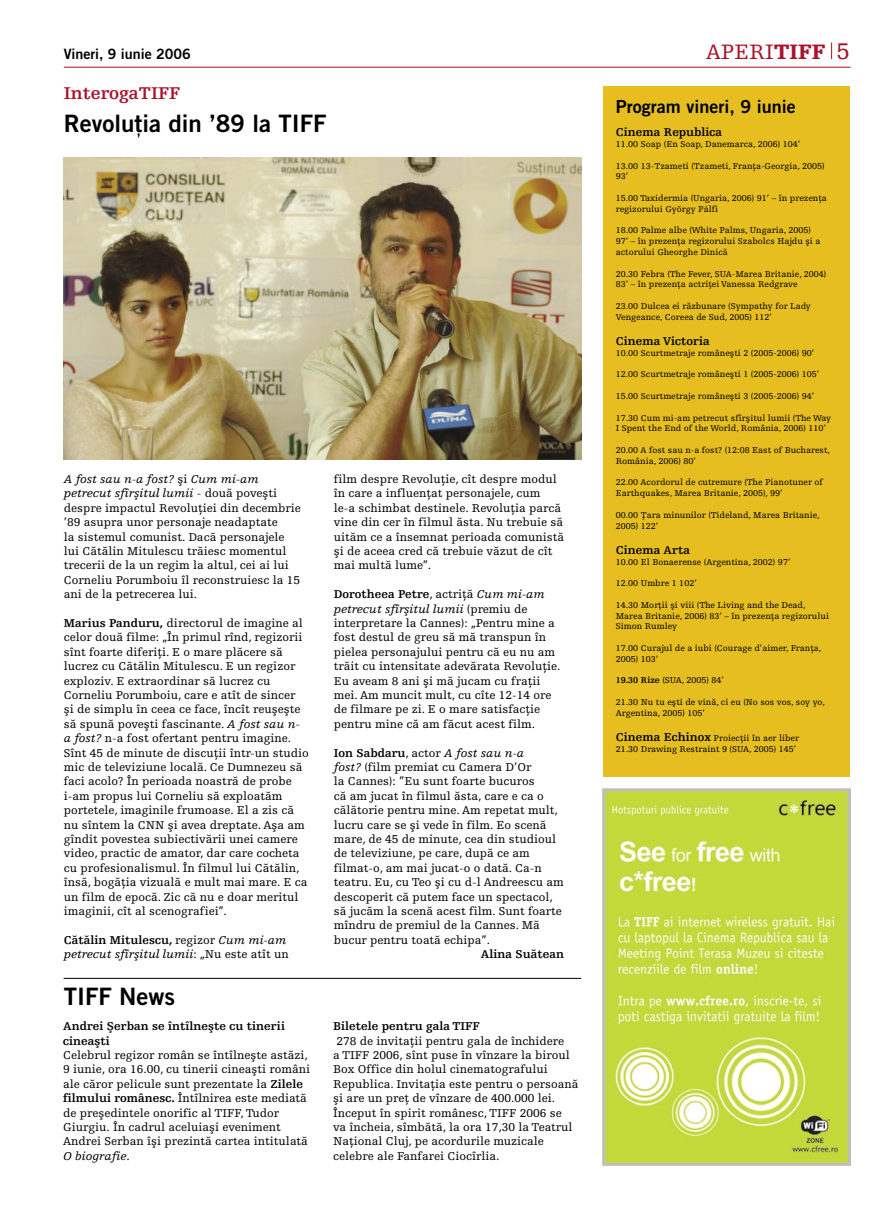
<style>
.page{position:relative;width:893px;height:1212px;background:#fff}
.page>*{position:absolute;margin:0;border:0;box-sizing:border-box;transform-origin:0 0}
.t1{font:700 24px "Trade Gothic";color:#000}
.t2{font:22.05px "Egyptienne";color:#a9122a}
.t3{font:700 18px "Trade Gothic";color:#000}
.t4{font:700 18px "Egyptienne";color:#a9122a}
.t5{font:700 14.25px "Trade Gothic";color:#000}
.t6{font:12px/14.4px "Egyptienne";color:#000}
.t7{font:700 12px/14.4px "Egyptienne";color:#000}
.t8{font:italic 12px/14.4px "Egyptienne";color:#000}
.t9{font:9px/10.8px "Egyptienne";color:#000}
.s1{font-weight:900}
.s2{font-size:24px}
.s3{font-style:italic}
.s4{font-weight:700}
.s5{font-weight:700;font-style:normal}
.s6{font-style:normal}
.s7{font-weight:700;font-size:12px}
</style>
<div class="page">
<div style="left:603px;top:86px;width:247px;height:690px;background:#e6be20"></div>
<img style="left:602px;top:788px;width:248px;height:377px">
<svg style="left:831px;top:43px;width:1px;height:16px"></svg>
<hr style="left:64px;top:67px;width:786px;height:1px;background:#a9122a">
<img style="left:64px;top:157px;width:517px;height:302px">
<hr style="left:64px;top:978px;width:517px;height:1px;background:#000">
<p class="t5" style="left:64px;top:45px;width:129px">Vineri, 9 iunie 2006</p>
<h2 class="t2" style="left:706px;top:40px;width:145px">APERI<span class="s1">TIFF</span> <span class="s2">5</span></h2>
<h3 class="t4" style="left:64px;top:83px;width:118px">InterogaTIFF</h3>
<h1 class="t1" style="left:64px;top:109px;width:264px">Revoluţia din ’89 la TIFF</h1>
<p class="t6" style="left:64px;top:472px;width:238px"><span class="s3">A fost sau n-a fost?</span> și <span class="s3">Cum mi-am petrecut sfîrșitul lumii</span> - două povești despre impactul Revoluţiei din decembrie ’89 asupra unor personaje neadaptate<br>la sistemul comunist. Dacă personajele lui Cătălin Mitulescu trăiesc momentul trecerii de la un regim la altul, cei ai lui Corneliu Porumboiu îl reconstruiesc la 15 ani de la petrecerea lui.</p>
<p class="t6" style="left:64px;top:616px;width:247px"><span class="s4">Marius Panduru,</span> directorul de imagine al celor două filme: „În primul rînd, regizorii sînt foarte diferiţi. E o mare plăcere să lucrez cu Cătălin Mitulescu. E un regizor exploziv. E extraordinar să lucrez cu Corneliu Porumboiu, care e atît de sincer<br>și de simplu în ceea ce face, încît reușește să spună povești fascinante. <span class="s3">A fost sau n&shy;a fost?</span> n-a fost ofertant pentru imagine.<br>Sînt 45 de minute de discuţii într-un studio mic de televiziune locală. Ce Dumnezeu să faci acolo? În perioada noastră de probe i-am propus lui Corneliu să exploatăm portetele, imaginile frumoase. El a zis că nu sîntem la CNN și avea dreptate. Așa am gîndit povestea subiectivării unei camere video, practic de amator, dar care cocheta cu profesionalismul. În filmul lui Cătălin, însă, bogăţia vizuală e mult mai mare. E ca un film de epocă. Zic că nu e doar meritul imaginii, cît al scenografiei”.</p>
<p class="t8" style="left:64px;top:933px;width:227px"><span class="s5">Cătălin Mitulescu,</span> <span class="s6">regizor</span> Cum mi-am petrecut sfîrșitul lumii<span class="s6">: „Nu este atît un</span></p>
<h1 class="t1" style="left:64px;top:982px;width:113px">TIFF News</h1>
<p class="t7" style="left:63px;top:1019px;width:223px">Andrei Șerban se întîlnește cu tinerii cineaști</p>
<p class="t6" style="left:63px;top:1048px;width:249px">Celebrul regizor român se întîlnește astăzi, 9 iunie, ora 16.00, cu tinerii cineaști români ale căror pelicule sunt prezentate la <span class="s4">Zilele filmului românesc.</span> Întîlnirea este mediată de președintele onorific al TIFF, Tudor Giurgiu. În cadrul aceluiași eveniment Andrei Serban își prezintă cartea intitulată <span class="s3">O biografie</span>.</p>
<p class="t6" style="left:334px;top:472px;width:232px">film despre Revoluţie, cît despre modul în care a influenţat personajele, cum le-a schimbat destinele. Revoluţia parcă vine din cer în filmul ăsta. Nu trebuie să uităm ce a însemnat perioada comunistă și de aceea cred că trebuie văzut de cît mai multă lume”.</p>
<p class="t6" style="left:334px;top:587px;width:228px"><span class="s4">Dorotheea Petre</span>, actriţă <span class="s3">Cum mi-am petrecut sfîrșitul lumii</span> (premiu de interpretare la Cannes): „Pentru mine a fost destul de greu să mă transpun în pielea personajului pentru că eu nu am trăit cu intensitate adevărata Revoluţie.<br>Eu aveam 8 ani și mă jucam cu fraţii mei. Am muncit mult, cu cîte 12-14 ore de filmare pe zi. E o mare satisfacţie pentru mine că am făcut acest film.</p>
<p class="t6" style="left:334px;top:745px;width:231px"><span class="s4">Ion Sabdaru</span>, actor <span class="s3">A fost sau n-a<br>fost?</span> (film premiat cu Camera D’Or<br>la Cannes): ’’Eu sunt foarte bucuros<br>că am jucat în filmul ăsta, care e ca o călătorie pentru mine. Am repetat mult, lucru care se și vede în film. Eo scenă mare, de 45 de minute, cea din studioul de televiziune, pe care, după ce am filmat-o, am mai jucat-o o dată. Ca-n teatru. Eu, cu Teo și cu d-l Andreescu am descoperit că putem face un spectacol, să jucăm la scenă acest film. Sunt foarte mîndru de premiul de la Cannes. Mă bucur pentru toată echipa’’.</p>
<p class="t7" style="left:481px;top:947px;width:85px">Alina Suătean</p>
<p class="t7" style="left:333px;top:1019px;width:148px">Biletele pentru gala TIFF</p>
<p class="t6" style="left:333px;top:1033px;width:247px">278 de invitaţii pentru gala de închidere<br>a TIFF 2006, sînt puse în vînzare la biroul Box Office din holul cinematografului Republica. Invitaţia este pentru o persoană și are un preţ de vînzare de 400.000 lei.<br>Început în spirit românesc, TIFF 2006 se<br>va încheia, sîmbătă, la ora 17,30 la Teatrul Naţional Cluj, pe acordurile muzicale celebre ale Fanfarei Ciocîrlia.</p>
<h3 class="t3" style="left:616px;top:96px;width:181px">Program vineri, 9 iunie</h3>
<p class="t7" style="left:616px;top:125px;width:108px">Cinema Republica</p>
<p class="t9" style="left:616px;top:139px;width:186px">11.00 Soap (En Soap, Danemarca, 2006) 104’</p>
<p class="t9" style="left:616px;top:160px;width:210px">13.00 13-Tzameti (Tzameti, Franţa-Georgia, 2005)<br>93’</p>
<p class="t9" style="left:616px;top:193px;width:213px">15.00 Taxidermia (Ungaria, 2006) 91’ – în prezenţa regizorului György Pálfi</p>
<p class="t9" style="left:616px;top:225px;width:206px">18.00 Palme albe (White Palms, Ungaria, 2005)<br>97’ – în prezenţa regizorului Szabolcs Hajdu și a actorului Gheorghe Dinică</p>
<p class="t9" style="left:616px;top:268px;width:212px">20.30 Febra (The Fever, SUA-Marea Britanie, 2004)<br>83’ – în prezenţa actriţei Vanessa Redgrave</p>
<p class="t9" style="left:616px;top:301px;width:197px">23.00 Dulcea ei răzbunare (Sympathy for Lady<br>Vengeance, Coreea de Sud, 2005) 112’</p>
<p class="t7" style="left:616px;top:334px;width:95px">Cinema Victoria</p>
<p class="t9" style="left:616px;top:348px;width:200px">10.00 Scurtmetraje românești 2 (2005-2006) 90’</p>
<p class="t9" style="left:616px;top:369px;width:205px">12.00 Scurtmetraje românești 1 (2005-2006) 105’</p>
<p class="t9" style="left:616px;top:391px;width:200px">15.00 Scurtmetraje românești 3 (2005-2006) 94’</p>
<p class="t9" style="left:616px;top:412px;width:217px">17.30 Cum mi-am petrecut sfîrșitul lumii (The Way<br>I Spent the End of the World, România, 2006) 110’</p>
<p class="t9" style="left:616px;top:445px;width:216px">20.00 A fost sau n-a fost? (12:08 East of Bucharest,<br>România, 2006) 80’</p>
<p class="t9" style="left:616px;top:477px;width:209px">22.00 Acordorul de cutremure (The Pianotuner of<br>Earthquakes, Marea Britanie, 2005), 99’</p>
<p class="t9" style="left:616px;top:510px;width:205px">00.00 Ţara minunilor (Tideland, Marea Britanie,<br>2005) 122’</p>
<p class="t7" style="left:616px;top:543px;width:76px">Cinema Arta</p>
<p class="t9" style="left:616px;top:556px;width:176px">10.00 El Bonaerense (Argentina, 2002) 97’</p>
<p class="t9" style="left:616px;top:578px;width:83px">12.00 Umbre 1 102’</p>
<p class="t9" style="left:616px;top:600px;width:215px">14.30 Morţii și viii (The Living and the Dead,<br>Marea Britanie, 2006) 83’ – în prezenţa regizorului<br>Simon Rumley</p>
<p class="t9" style="left:616px;top:643px;width:207px">17.00 Curajul de a iubi (Courage d’aimer, Franţa,<br>2005) 103’</p>
<p class="t9" style="left:616px;top:675px;width:110px"><span class="s4">19.30 Rize</span> (SUA, 2005) 84’</p>
<p class="t9" style="left:616px;top:697px;width:211px">21.30 Nu tu ești de vină, ci eu (No sos vos, soy yo,<br>Argentina, 2005) 105’</p>
<p class="t9" style="left:616px;top:733px;width:185px"><span class="s7">Cinema Echinox</span> Proiecţii în aer liber<br>21.30 Drawing Restraint 9 (SUA, 2005) 145’</p>
</div>
